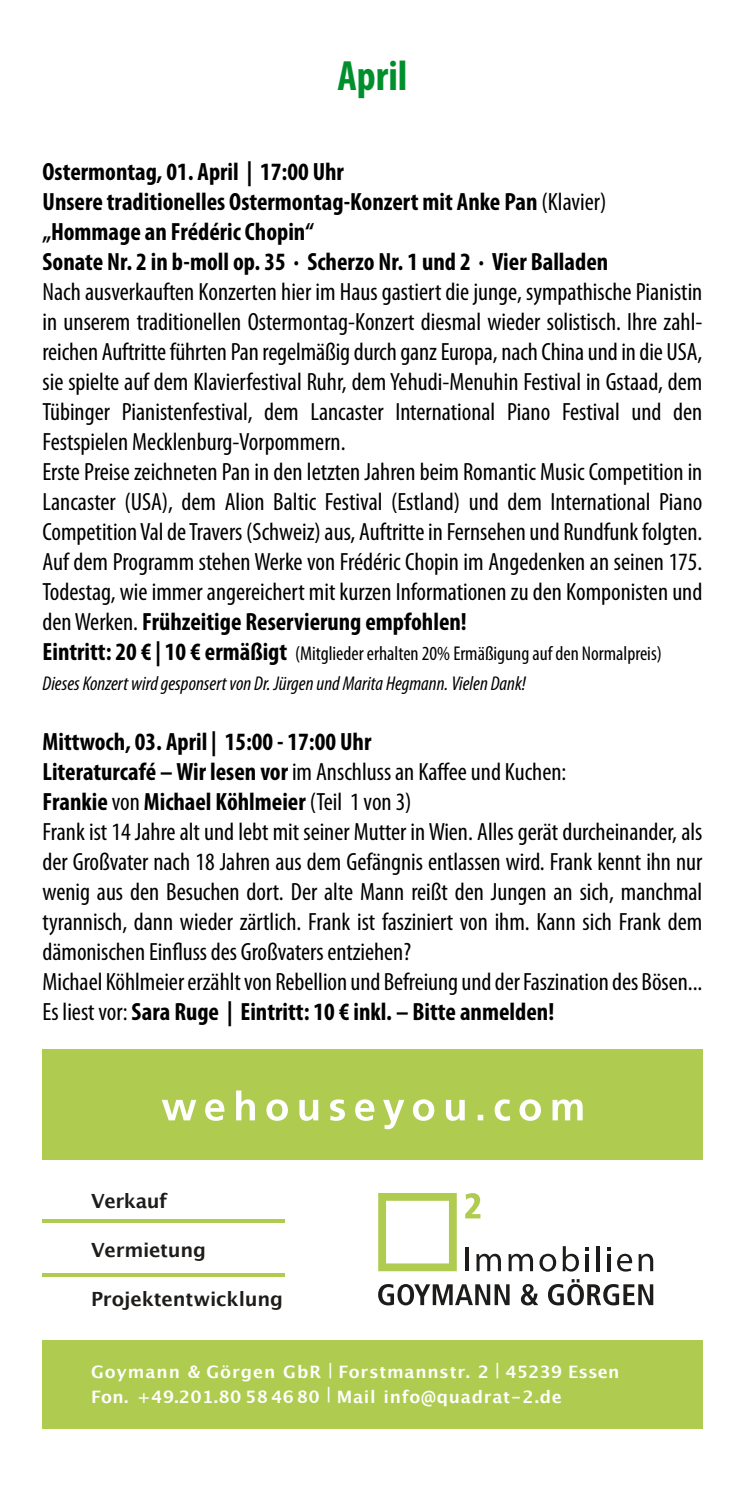
<style>
.page{position:relative;width:745px;height:1489px;background:#fff}
.page>*{position:absolute;margin:0;border:0;box-sizing:border-box;transform-origin:0 0}
.t1{font:700 condensed 42.5px "Myriad Pro";color:#008f2d}
.t2{font:condensed 25px/30px "Myriad Pro";color:#000}
.t3{font:700 condensed 25px/30px "Myriad Pro";color:#000}
.t4{font:italic condensed 20px/30px "Myriad Pro";color:#000}
.t5{font:700 19.5px "Lucida Grande";letter-spacing:-.01em;color:#1e1c1a}
.t6{font:700 17px/24.5px "Lucida Grande";letter-spacing:.04em;color:#fff}
.s1{font-weight:400}
.s2{font-weight:700}
.s3{font-weight:700;font-style:normal;font-size:25px}
.s4{font-style:normal}
</style>
<div class="page">
<div style="left:43px;top:1339px;width:659px;height:89px;background:#afcc51"></div>
<div style="left:43px;top:1049px;width:659px;height:110px;background:#afcc51"></div>
<svg style="left:378px;top:1193px;width:78px;height:78px"></svg>
<svg style="left:378px;top:1284px;width:131px;height:21px"></svg>
<svg style="left:520px;top:1284px;width:18px;height:21px"></svg>
<svg style="left:548px;top:1279px;width:104px;height:26px"></svg>
<hr style="left:465px;top:1247px;width:3px;height:24px;background:#1e1c1a">
<svg style="left:476px;top:1253px;width:24px;height:18px"></svg>
<svg style="left:508px;top:1253px;width:24px;height:18px"></svg>
<svg style="left:539px;top:1253px;width:17px;height:18px"></svg>
<svg style="left:562px;top:1246px;width:16px;height:25px"></svg>
<hr style="left:585px;top:1253px;width:3px;height:18px;background:#1e1c1a">
<hr style="left:596px;top:1246px;width:3px;height:25px;background:#1e1c1a">
<hr style="left:607px;top:1253px;width:3px;height:18px;background:#1e1c1a">
<svg style="left:617px;top:1253px;width:14px;height:18px"></svg>
<svg style="left:638px;top:1253px;width:14px;height:18px"></svg>
<svg style="left:465px;top:1193px;width:15px;height:25px"></svg>
<hr style="left:43px;top:1219px;width:241px;height:3px;background:#afcc51">
<svg style="left:43px;top:1273px;width:241px;height:3px"></svg>
<svg style="left:162px;top:1090px;width:420px;height:39px"></svg>
<h1 class="t1" style="left:337px;top:58px;width:71px">April</h1>
<p class="t3" style="left:43px;top:158px;width:567px">Ostermontag, 01. April | 17:00 Uhr<br>Unsere traditionelles Ostermontag-Konzert mit Anke Pan <span class="s1">(Klavier) </span>„Hommage an Frédéric Chopin“<br>Sonate Nr. 2 in b-moll op. 35 · Scherzo Nr. 1 und 2 · Vier Balladen</p>
<p class="t2" style="left:43px;top:278px;width:661px">Nach ausverkauften Konzerten hier im Haus gastiert die junge, sympathische Pianistin in unserem traditionellen Ostermontag-Konzert diesmal wieder solistisch. Ihre zahl&shy;reichen Auftritte führten Pan regelmäßig durch ganz Europa, nach China und in die USA, sie spielte auf dem Klavierfestival Ruhr, dem Yehudi-Menuhin Festival in Gstaad, dem Tübinger Pianistenfestival, dem Lancaster International Piano Festival und den Festspielen Mecklenburg-Vorpommern.<br>Erste Preise zeichneten Pan in den letzten Jahren beim Romantic Music Competition in Lancaster (USA), dem Alion Baltic Festival (Estland) und dem International Piano Competition Val de Travers (Schweiz) aus, Auftritte in Fernsehen und Rundfunk folgten.<br>Auf dem Programm stehen Werke von Frédéric Chopin im Angedenken an seinen 175.<br>Todestag, wie immer angereichert mit kurzen Informationen zu den Komponisten und denWerken. <span class="s2">Frühzeitige Reservierung empfohlen!</span></p>
<p class="t4" style="left:43px;top:640px;width:620px"><span class="s3">Eintritt: 20 € | 10 € ermäßigt</span> <span class="s4">(Mitglieder erhalten 20% Ermäßigung auf den Normalpreis)<br></span>Dieses Konzert wird gesponsert von Dr. Jürgen und Marita Hegmann. Vielen Dank!</p>
<p class="t2" style="left:43px;top:728px;width:661px"><span class="s2">Mittwoch, 03. April | 15:00 - 17:00 Uhr<br>Literaturcafé – Wir lesen vor</span> im Anschluss an Kaffee und Kuchen:<br><span class="s2">Frankie</span> von <span class="s2">Michael Köhlmeier</span> (Teil 1 von 3)<br>Frank ist 14 Jahre alt und lebt mit seiner Mutter in Wien. Alles gerät durcheinander, als der Großvater nach 18 Jahren aus dem Gefängnis entlassen wird. Frank kennt ihn nur wenig aus den Besuchen dort. Der alte Mann reißt den Jungen an sich, manchmal tyrannisch, dann wieder zärtlich. Frank ist fasziniert von ihm. Kann sich Frank dem dämonischen Einfluss des Großvaters entziehen?<br>Michael Köhlmeier erzählt von Rebellion und Befreiung und der Faszination des Bösen...<br>Es liest vor: <span class="s2">Sara Ruge | Eintritt: 10 € inkl. – Bitte anmelden!</span></p>
<p class="t5" style="left:91px;top:1192px;width:78px">Verkauf</p>
<p class="t5" style="left:91px;top:1241px;width:116px">Vermietung</p>
<p class="t5" style="left:91px;top:1290px;width:193px">Projektentwicklung</p>
<p class="t6" style="left:91px;top:1360px;width:529px">Goymann &amp; Görgen GbR | Forstmannstr. 2 | 45239 Essen<br>Fon. +49.201.80 5846 80 | Mail info@quadrat-2.de</p>
</div>
